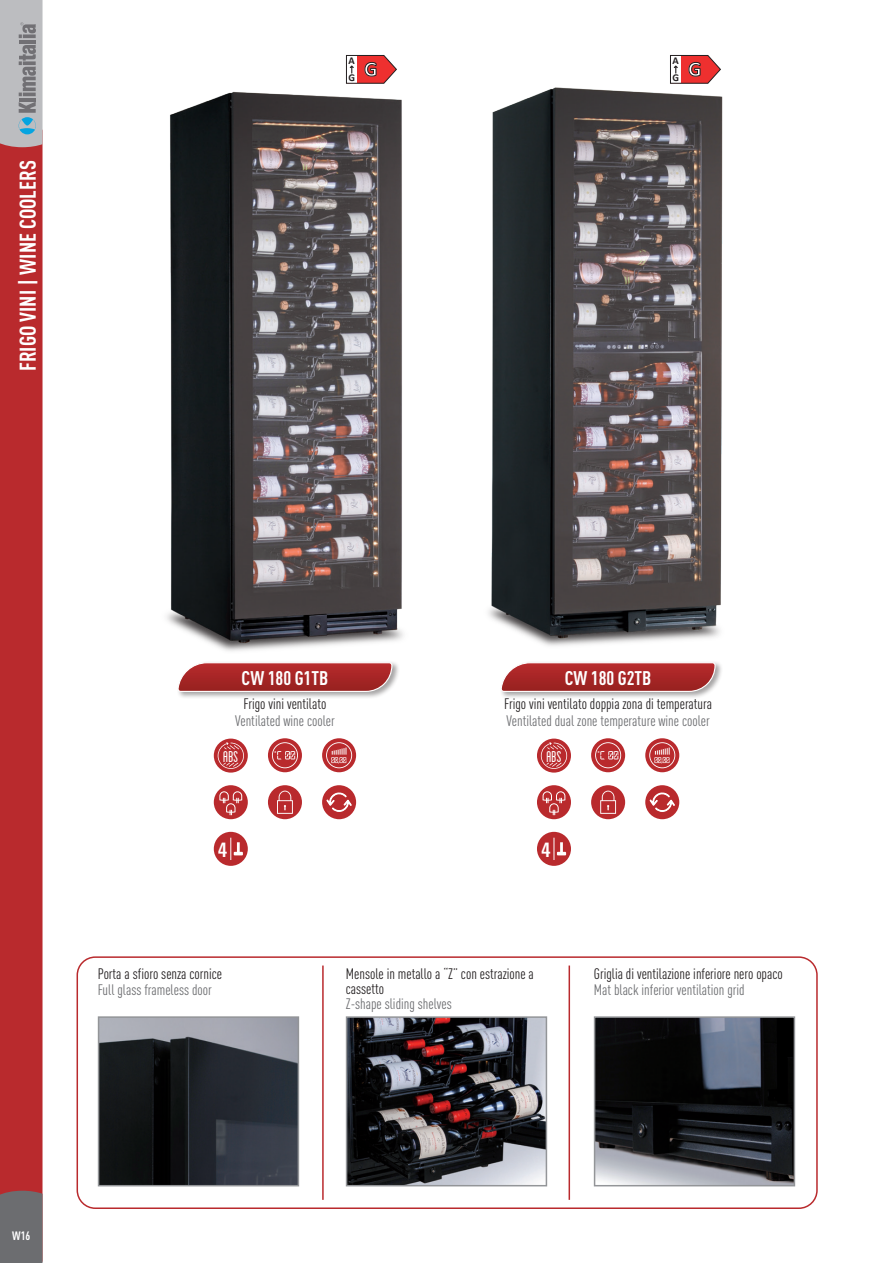
<style>
.page{position:relative;width:893px;height:1263px;background:#fff}
.page>*{position:absolute;margin:0;border:0;box-sizing:border-box;transform-origin:0 0}
.t1{font:700 22.5px "DIN Cond";color:#fff}
.t2{font:700 condensed 20.25px "Linotype Univers";color:#fff}
.t3{font:700 19.5px "DIN Cond";color:#fff}
.t4{font:condensed 16.5px "Blanch";color:#fff}
.t5{font:15px/15px "DIN Cond";color:#231f20}
.t6{font:15px "DIN Cond";color:#6c6d70}
.t7{font:700 12px "DIN Cond";color:#fff}
.t8{font:700 10.5px/17.1px "Calibri";color:#231f20}
</style>
<div class="page">
<img style="left:488px;top:87px;width:235px;height:559px">
<img style="left:167px;top:91px;width:236px;height:560px">
<div style="left:77px;top:956px;width:741px;height:253px;border:2px solid #b92a2d;border-radius:18px"></div>
<img style="left:349px;top:1019px;width:195px;height:164px">
<div style="left:346px;top:1016px;width:201px;height:170px;border:2px solid #939598"></div>
<img style="left:597px;top:1019px;width:195px;height:164px">
<div style="left:594px;top:1016px;width:201px;height:170px;border:2px solid #939598"></div>
<hr style="left:322px;top:965px;width:2px;height:235px;background:#b92a2d">
<hr style="left:569px;top:965px;width:1px;height:235px;background:#b92a2d">
<img style="left:101px;top:1019px;width:195px;height:164px">
<div style="left:98px;top:1016px;width:201px;height:170px;border:2px solid #939598"></div>
<div style="left:0;top:147px;width:43px;height:1044px;background:#b92a2d"></div>
<div style="left:0;top:1191px;width:43px;height:72px;background:#6c6d70"></div>
<svg style="left:0;top:0;width:43px;height:147px;background:#adb0b4"></svg>
<div style="left:176px;top:660px;width:224px;height:39px;background:#231f20;opacity:.4"></div>
<svg style="left:177px;top:662px;width:216px;height:31px;background:#b24646"></svg>
<div style="left:322px;top:785px;width:34px;height:34px;background:#b92a2d;border-radius:50%"></div>
<svg style="left:327px;top:792px;width:24px;height:20px"></svg>
<div style="left:214px;top:832px;width:34px;height:34px;background:#b92a2d;border-radius:50%"></div>
<svg style="left:230px;top:838px;width:13px;height:22px"></svg>
<svg style="left:214px;top:738px;width:34px;height:35px"></svg>
<svg style="left:218px;top:742px;width:26px;height:27px"></svg>
<div style="left:268px;top:738px;width:34px;height:34px;background:#b92a2d;border-radius:50%"></div>
<svg style="left:272px;top:742px;width:26px;height:26px"></svg>
<div style="left:322px;top:738px;width:34px;height:34px;background:#b92a2d;border-radius:50%"></div>
<svg style="left:326px;top:742px;width:26px;height:26px"></svg>
<div style="left:214px;top:785px;width:34px;height:34px;background:#b92a2d;border-radius:50%"></div>
<svg style="left:219px;top:791px;width:23px;height:24px"></svg>
<div style="left:268px;top:785px;width:34px;height:34px;background:#b92a2d;border-radius:50%"></div>
<svg style="left:277px;top:791px;width:16px;height:23px"></svg>
<div style="left:499px;top:660px;width:224px;height:39px;background:#231f20;opacity:.4"></div>
<svg style="left:500px;top:662px;width:216px;height:31px;background:#b24646"></svg>
<div style="left:645px;top:785px;width:34px;height:34px;background:#b92a2d;border-radius:50%"></div>
<svg style="left:650px;top:792px;width:25px;height:20px"></svg>
<div style="left:537px;top:832px;width:34px;height:34px;background:#b92a2d;border-radius:50%"></div>
<svg style="left:554px;top:838px;width:12px;height:22px"></svg>
<svg style="left:537px;top:738px;width:34px;height:35px"></svg>
<svg style="left:541px;top:742px;width:26px;height:27px"></svg>
<div style="left:591px;top:738px;width:34px;height:34px;background:#b92a2d;border-radius:50%"></div>
<svg style="left:595px;top:742px;width:26px;height:26px"></svg>
<svg style="left:645px;top:738px;width:34px;height:34px"></svg>
<svg style="left:649px;top:742px;width:26px;height:26px"></svg>
<div style="left:537px;top:785px;width:34px;height:34px;background:#b92a2d;border-radius:50%"></div>
<svg style="left:543px;top:791px;width:22px;height:24px"></svg>
<div style="left:591px;top:785px;width:34px;height:34px;background:#b92a2d;border-radius:50%"></div>
<svg style="left:600px;top:791px;width:16px;height:23px"></svg>
<svg style="left:670px;top:55px;width:51px;height:29px"></svg>
<svg style="left:346px;top:55px;width:51px;height:29px"></svg>
<h1 class="t1" style="left:14px;top:371px;width:212px;rotate:-90deg">FRIGO VINI | WINE COOLERS</h1>
<p class="t8" style="left:348px;top:53px;width:30px">A<br>G <sup>G</sup></p>
<p class="t8" style="left:672px;top:53px;width:30px">A<br>G <sup>G</sup></p>
<h3 class="t3" style="left:242px;top:666px;width:88px">CW 180 G1TB</h3>
<p class="t5" style="left:244px;top:696px;width:84px">Frigo vini ventilato</p>
<p class="t6" style="left:235px;top:711px;width:101px">Ventilated wine cooler</p>
<h3 class="t3" style="left:565px;top:666px;width:88px">CW 180 G2TB</h3>
<p class="t5" style="left:504px;top:696px;width:209px">Frigo vini ventilato doppia zona di temperatura</p>
<p class="t6" style="left:506px;top:712px;width:205px">Ventilated dual zone temperature wine cooler</p>
<p class="t4" style="left:223px;top:747px;width:17px">ABS</p>
<p class="t4" style="left:546px;top:747px;width:17px">ABS</p>
<h2 class="t2" style="left:218px;top:837px;width:11px">4</h2>
<h2 class="t2" style="left:541px;top:837px;width:11px">4</h2>
<p class="t5" style="left:98px;top:966px;width:126px">Porta a sfioro senza cornice</p>
<p class="t6" style="left:98px;top:981px;width:115px">Full glass frameless door</p>
<p class="t5" style="left:346px;top:966px;width:190px">Mensole in metallo a “Z” con estrazione a cassetto</p>
<p class="t6" style="left:346px;top:995px;width:108px">Z-shape sliding shelves</p>
<p class="t5" style="left:594px;top:966px;width:190px">Griglia di ventilazione inferiore nero opaco</p>
<p class="t6" style="left:594px;top:981px;width:152px">Mat black inferior ventilation grid</p>
<p class="t7" style="left:12px;top:1228px;width:20px">W16</p>
</div>
